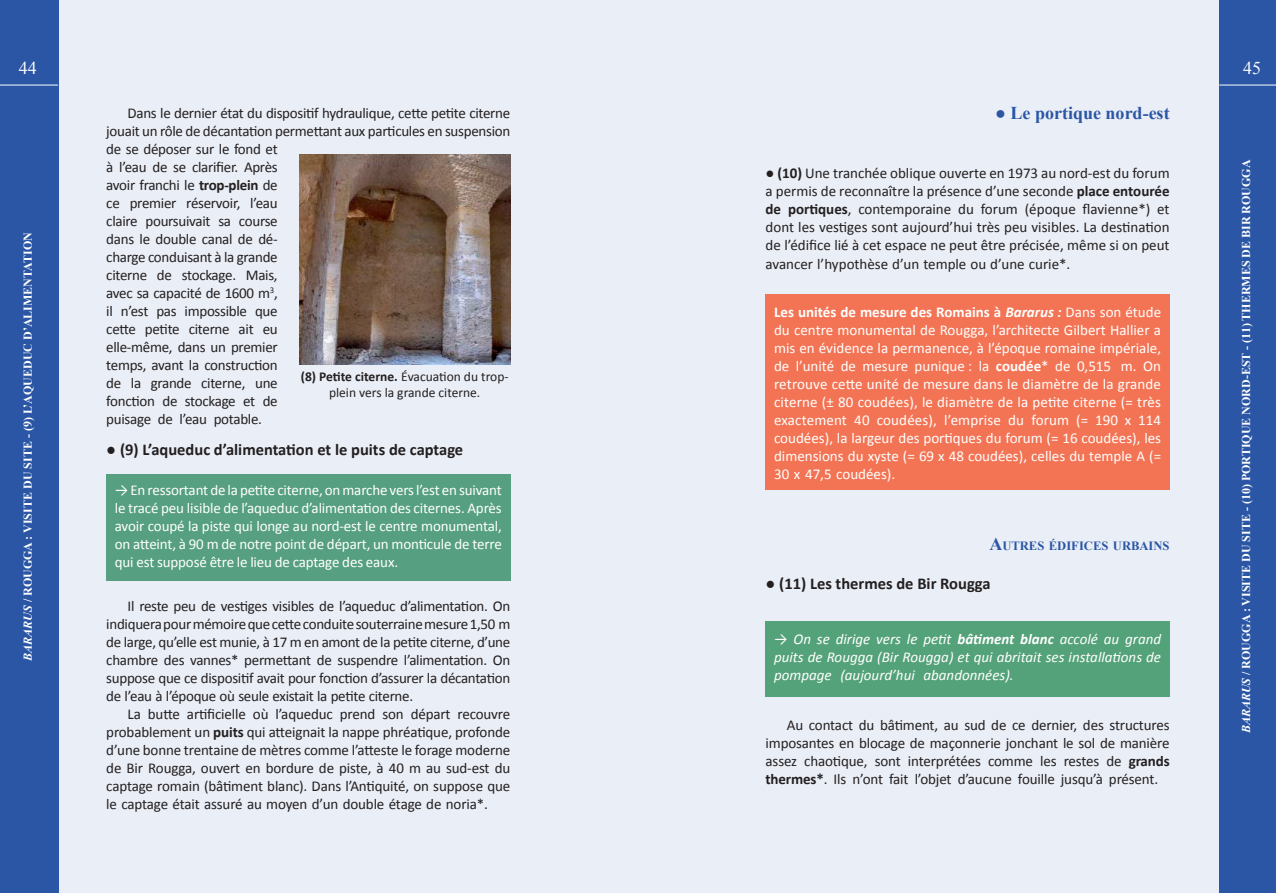
<style>
.page{position:relative;width:1276px;height:893px;background:#fff}
.page>*{position:absolute;margin:0;border:0;box-sizing:border-box;transform-origin:0 0}
.t1{font:700 18px "Times New Roman";color:#2a56a5}
.t2{font:18px "Times New Roman";color:#fff}
.t3{font:700 16.5px "Calibri";color:#231f20}
.t4{font:15px/18px "Calibri";letter-spacing:-.02em;color:#231f20;text-align:justify}
.t5{font:15px/18px "Calibri";letter-spacing:-.01em;color:#fff;text-align:justify}
.t6{font:italic 15px/18px "Calibri";color:#fff;text-align:justify}
.t7{font:15px "Calibri";color:#231f20}
.t8{font:13.5px/16.2px "Calibri";color:#231f20;text-align:center}
.t9{font:700 12.6px "Times New Roman";color:#2a56a5}
.t10{font:700 12px "Times New Roman";color:#fff}
.s1{font-style:italic}
.s2{font-weight:700}
.s3{font-weight:700;font-style:italic}
.s4{font-size:18px}
</style>
<div class="page">
<div style="left:638px;top:0;width:581px;height:893px;background:#eaeef6"></div>
<svg style="left:58px;top:0;width:580px;height:893px;background:#dbe6ea"></svg>
<div style="left:0;top:0;width:58px;height:893px;background:#2a56a5"></div>
<hr style="left:0;top:85px;width:58px;height:1px;background:#fff">
<img style="left:299px;top:154px;width:211px;height:210px">
<div style="left:765px;top:621px;width:404px;height:75px;background:#54a279"></div>
<div style="left:765px;top:294px;width:404px;height:196px;background:#f37454"></div>
<div style="left:1219px;top:0;width:57px;height:893px;background:#2a56a5"></div>
<hr style="left:1219px;top:85px;width:57px;height:1px;background:#fff">
<p class="t2" style="left:19px;top:56px;width:19px">44</p>
<p class="t10" style="left:19px;top:661px;width:430px;rotate:-90deg"><span class="s1">BARARUS</span> / ROUGGA : VISITE DU SITE - (9) L’AQUEDUC D’ALIMENTATION</p>
<p class="t4" style="left:106px;top:104px;width:405px;text-align:left;text-indent:21px">Dans le dernier état du dispositif hydraulique, cette petite citerne jouait un rôle de décantation permettant aux particules en suspension de se déposer sur le fond et<br>à l’eau de se clarifier. Après<br>avoir franchi le <span class="s2">trop-plein</span> de<br>ce premier réservoir, l’eau<br>claire poursuivait sa course<br>dans le double canal de dé-<br>charge conduisant à la grande<br>citerne de stockage. Mais,<br>avec sa capacité de 1600 m<sup>3</sup>,<br>il n’est pas impossible que<br>cette petite citerne ait eu<br>elle-même, dans un premier<br>temps, avant la construction<br>de la grande citerne, une<br>fonction de stockage et de<br>puisage de l’eau potable.</p>
<p class="t3" style="left:106px;top:439px;width:358px">● (9) L’aqueduc d’alimentation et le puits de captage</p>
<p class="t5" style="left:115px;top:481px;width:388px">→ En ressortant de la petite citerne, on marche vers l’est en suivant le tracé peu lisible de l’aqueduc d’alimentation des citernes. Après avoir coupé la piste qui longe au nord-est le centre monumental, on atteint, à 90 m de notre point de départ, un monticule de terre qui est supposé être le lieu de captage des eaux.</p>
<p class="t4" style="left:106px;top:597px;width:405px;text-indent:21px">Il reste peu de vestiges visibles de l’aqueduc d’alimentation. On indiquera pour mémoire que cette conduite souterraine mesure 1,50 m de large, qu’elle est munie, à 17 m en amont de la petite citerne, d’une chambre des vannes* permettant de suspendre l’alimentation. On suppose que ce dispositif avait pour fonction d’assurer la décantation de l’eau à l’époque où seule existait la petite citerne.</p>
<p class="t4" style="left:106px;top:705px;width:405px;text-indent:21px">La butte artificielle où l’aqueduc prend son départ recouvre probablement un <span class="s2">puits</span> qui atteignait la nappe phréatique, profonde d’une bonne trentaine de mètres comme l’atteste le forage moderne de Bir Rougga, ouvert en bordure de piste, à 40 m au sud-est du captage romain (bâtiment blanc). Dans l’Antiquité, on suppose que le captage était assuré au moyen d’un double étage de noria*.</p>
<p class="t8" style="left:301px;top:369px;width:209px"><span class="s2">(8) Petite citerne.</span> Évacuation du trop&shy;plein vers la grande citerne.</p>
<p class="t1" style="left:995px;top:100px;width:176px">● Le portique nord-est</p>
<p class="t4" style="left:765px;top:164px;width:405px"><span class="s2">● (10)</span> Une tranchée oblique ouverte en 1973 au nord-est du forum a permis de reconnaître la présence d’une seconde <span class="s2">place entourée de portiques</span>, contemporaine du forum (époque flavienne*) et dont les vestiges sont aujourd’hui très peu visibles. La destination de l’édifice lié à cet espace ne peut être précisée, même si on peut</p>
<p class="t7" style="left:765px;top:255px;width:306px">avancer l’hypothèse d’un temple ou d’une curie*.</p>
<p class="t5" style="left:774px;top:303px;width:388px"><span class="s2">Les unités de mesure des Romains à</span> <span class="s3">Bararus :</span> Dans son étude du centre monumental de Rougga, l’architecte Gilbert Hallier a mis en évidence la permanence, à l’époque romaine impériale, de l’unité de mesure punique : la <span class="s2">coudée</span>* de 0,515 m. On retrouve cette unité de mesure dans le diamètre de la grande citerne (± 80 coudées), le diamètre de la petite citerne (= très exactement 40 coudées), l’emprise du forum (= 190 x 114 coudées), la largeur des portiques du forum (= 16 coudées), les dimensions du xyste (= 69 x 48 coudées), celles du temple A (= 30 x 47,5 coudées).</p>
<p class="t9" style="left:989px;top:537px;width:181px"><span class="s4">A</span>UTRES ÉDIFICES URBAINS</p>
<p class="t3" style="left:765px;top:573px;width:226px">● (11) Les thermes de Bir Rougga</p>
<p class="t6" style="left:774px;top:630px;width:388px">→ On se dirige vers le petit <span class="s2">bâtiment blanc</span> accolé au grand puits de Rougga (Bir Rougga) et qui abritait ses installations de pompage (aujourd’hui abandonnées).</p>
<p class="t4" style="left:765px;top:716px;width:405px;text-indent:21px">Au contact du bâtiment, au sud de ce dernier, des structures imposantes en blocage de maçonnerie jonchant le sol de manière assez chaotique, sont interprétées comme les restes de <span class="s2">grands thermes*</span>. Ils n’ont fait l’objet d’aucune fouille jusqu’à présent.</p>
<p class="t2" style="left:1243px;top:56px;width:19px">45</p>
<p class="t10" style="left:1238px;top:733px;width:575px;rotate:-90deg"><span class="s1">BARARUS</span> / ROUGGA : VISITE DU SITE - (10) PORTIQUE NORD-EST - (11) THERMES DE BIR ROUGGA</p>
</div>
